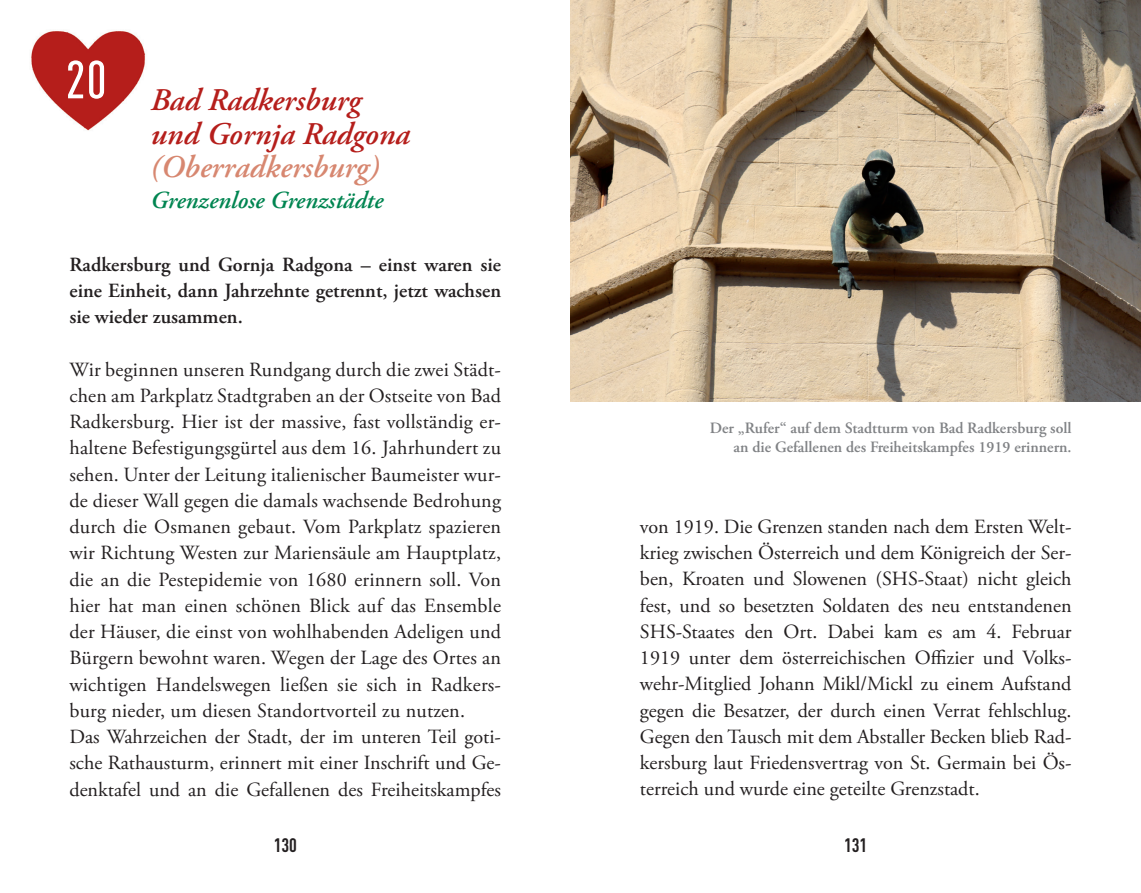
<style>
.page{position:relative;width:1141px;height:893px;background:#fff}
.page>*{position:absolute;margin:0;border:0;box-sizing:border-box;transform-origin:0 0}
.t1{font:italic 600 31.5px/33.2px "Adobe Garamond Pro";color:#b51e1b}
.t2{font:italic 600 24.5px "Adobe Garamond Pro";color:#008551}
.t3{font:20.12px/26.2px "Adobe Garamond Pro";letter-spacing:.01em;color:#231f20}
.t4{font:600 20.12px/26.2px "Adobe Garamond Pro";color:#231f20;text-align:justify}
.t5{font:700 19.25px "DIN Cond";color:#231f20}
.t6{font:600 15.75px/19.2px "Adobe Garamond Pro";color:#808285;text-align:right}
.s1{color:#d78770}
</style>
<div class="page">
<img style="left:31px;top:31px;width:115px;height:100px">
<img style="left:571px;top:0;width:570px;height:402px">
<p class="t1" style="left:151px;top:84px;width:261px;text-indent:-85px"><sup>20</sup> Bad Radkersburg und Gornja Radgona <span class="s1">(Oberradkersburg)</span></p>
<p class="t2" style="left:151px;top:186px;width:234px">Grenzenlose Grenzstädte</p>
<p class="t4" style="left:69px;top:251px;width:433px">Radkersburg und Gornja Radgona – einst waren sie eine Einheit, dann Jahrzehnte getrennt, jetzt wachsen sie wieder zusammen.</p>
<p class="t3" style="left:69px;top:357px;width:433px">Wir beginnen unseren Rundgang durch die zwei Städt&shy;chen am Parkplatz Stadtgraben an der Ostseite von Bad Radkersburg. Hier ist der massive, fast vollständig er&shy;haltene Befestigungsgürtel aus dem 16. Jahrhundert zu sehen. Unter der Leitung italienischer Baumeister wur&shy;de dieser Wall gegen die damals wachsende Bedrohung durch die Osmanen gebaut. Vom Parkplatz spazieren wir Richtung Westen zur Mariensäule am Hauptplatz, die an die Pestepidemie von 1680 erinnern soll. Von hier hat man einen schönen Blick auf das Ensemble der Häuser, die einst von wohlhabenden Adeligen und Bürgern bewohnt waren. Wegen der Lage des Ortes an wichtigen Handelswegen ließen sie sich in Radkers&shy;burg nieder, um diesen Standortvorteil zu nutzen.<br>Das Wahrzeichen der Stadt, der im unteren Teil goti&shy;sche Rathausturm, erinnert mit einer Inschrift und Ge&shy;denktafel und an die Gefallenen des Freiheitskampfes</p>
<p class="t6" style="left:710px;top:418px;width:363px">Der „Rufer“ auf dem Stadtturm von Bad Radkersburg soll an die Gefallenen des Freiheitskampfes 1919 erinnern.</p>
<p class="t3" style="left:640px;top:514px;width:433px;text-align:justify">von 1919. Die Grenzen standen nach dem Ersten Welt&shy;krieg zwischen Österreich und dem Königreich der Ser&shy;ben, Kroaten und Slowenen (SHS-Staat) nicht gleich fest, und so besetzten Soldaten des neu entstandenen SHS-Staates den Ort. Dabei kam es am 4. Februar 1919 unter dem österreichischen Offizier und Volks&shy;wehr-Mitglied Johann Mikl/Mickl zu einem Aufstand gegen die Besatzer, der durch einen Verrat fehlschlug.<br>Gegen den Tausch mit dem Abstaller Becken blieb Rad&shy;kersburg laut Friedensvertrag von St. Germain bei Ös&shy;terreich und wurde eine geteilte Grenzstadt.</p>
<p class="t5" style="left:274px;top:833px;width:25px">130</p>
<p class="t5" style="left:844px;top:833px;width:25px">131</p>
</div>
